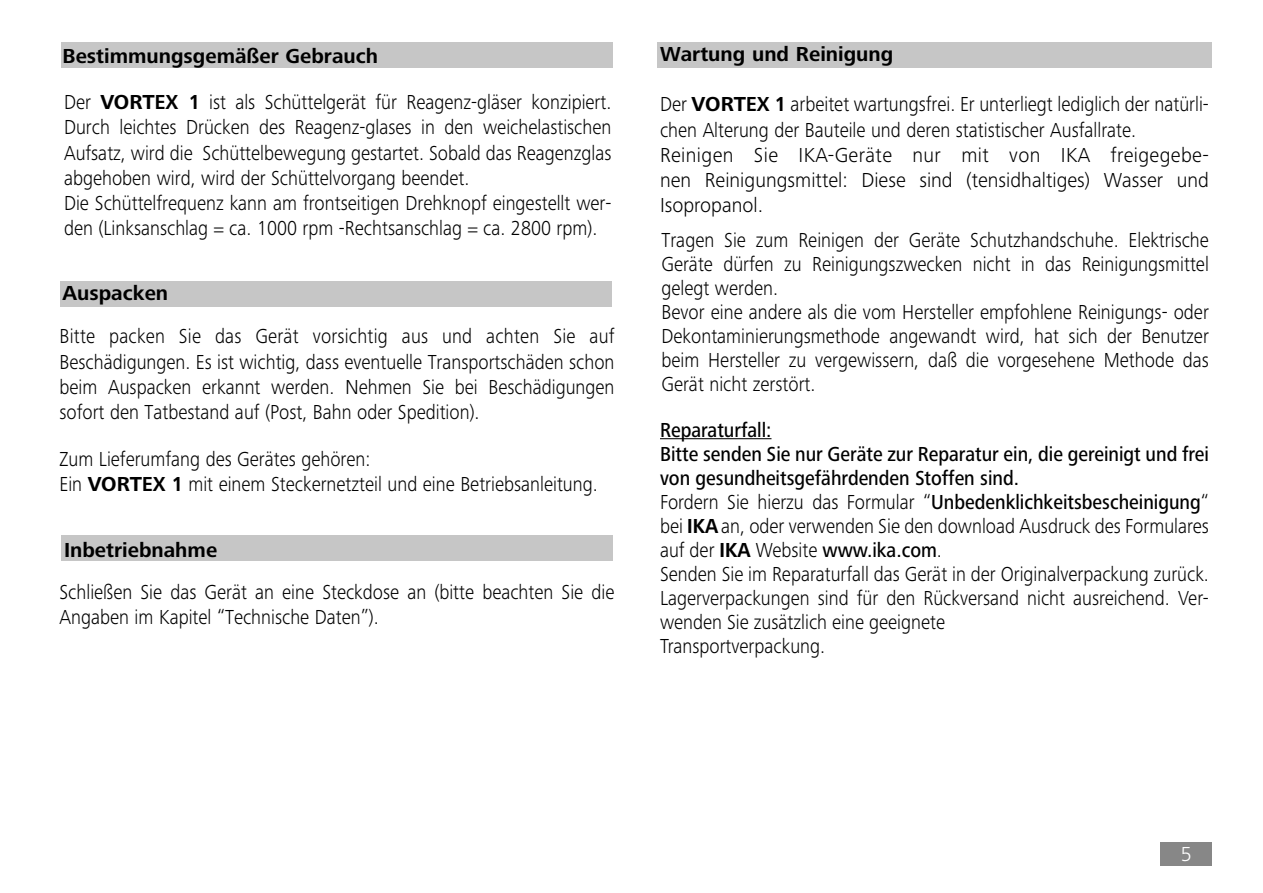
<style>
.page{position:relative;width:1263px;height:893px;background:#fff}
.page>*{position:absolute;margin:0;border:0;box-sizing:border-box;transform-origin:0 0}
.t1{font:300 21px/24px "Frutiger Next IKA";color:#000;scale:.9 1}
.t2{font:700 21px "Frutiger Next IKA";color:#000}
.t3{font:300 21px "Frutiger Next IKA";color:#fff}
.s1{font-weight:700}
.s2{font-weight:500}
</style>
<div class="page">
<div style="left:1161px;top:842px;width:51px;height:24px;background:#878787"></div>
<hr style="left:660px;top:438px;width:111px;height:1px;background:#000">
<div style="left:61px;top:43px;width:552px;height:25px;background:#c6c6c6"></div>
<div style="left:60px;top:281px;width:551px;height:26px;background:#c6c6c6"></div>
<div style="left:61px;top:536px;width:552px;height:25px;background:#c6c6c6"></div>
<div style="left:657px;top:43px;width:555px;height:25px;background:#c6c6c6"></div>
<p class="t2" style="left:63px;top:44px;width:317px">Bestimmungsgemäßer Gebrauch</p>
<p class="t2" style="left:660px;top:42px;width:235px">Wartung und Reinigung</p>
<p class="t1" style="left:64px;top:90px;width:610px;line-height:25.2px">Der <span class="s1">VORTEX 1</span> ist als Schüttelgerät für Reagenz-gläser konzipiert.<br>Durch leichtes Drücken des Reagenz-glases in den weichelastischen Aufsatz, wird die Schüttelbewegung gestartet. Sobald das Reagenzglas abgehoben wird, wird der Schüttelvorgang beendet.<br>Die Schüttelfrequenz kann am frontseitigen Drehknopf eingestellt wer&shy;den (Linksanschlag = ca. 1000 rpm -Rechtsanschlag = ca. 2800 rpm).</p>
<p class="t1" style="left:660px;top:92px;width:611px;line-height:25.2px">Der <span class="s1">VORTEX 1</span> arbeitet wartungsfrei. Er unterliegt lediglich der natürli&shy;chen Alterung der Bauteile und deren statistischer Ausfallrate.<br>Reinigen Sie IKA-Geräte nur mit von IKA freigegebe&shy;nen Reinigungsmittel: Diese sind (tensidhaltiges) Wasser und Isopropanol.</p>
<p class="t1" style="left:661px;top:228px;width:610px">Tragen Sie zum Reinigen der Geräte Schutzhandschuhe. Elektrische Geräte dürfen zu Reinigungszwecken nicht in das Reinigungsmittel gelegt werden.<br>Bevor eine andere als die vom Hersteller empfohlene Reinigungs- oder Dekontaminierungsmethode angewandt wird, hat sich der Benutzer beim Hersteller zu vergewissern, daß die vorgesehene Methode das Gerät nicht zerstört.</p>
<p class="t1" style="left:660px;top:418px;width:611px"><span class="s2">Reparaturfall:<br>Bitte senden Sie nur Geräte zur Reparatur ein, die gereinigt und frei von gesundheitsgefährdenden Stoffen sind.<br></span>Fordern Sie hierzu das Formular “<span class="s2">Unbedenklichkeitsbescheinigung</span>“ bei <span class="s1">IKA</span>an, oder verwenden Sie den download Ausdruck des Formulares auf der <span class="s1">IKA</span> Website <span class="s2">www.ika.com</span>.<br>Senden Sie im Reparaturfall das Gerät in der Originalverpackung zurück.<br>Lagerverpackungen sind für den Rückversand nicht ausreichend. Ver&shy;wenden Sie zusätzlich eine geeignete<br>Transportverpackung.</p>
<p class="t2" style="left:63px;top:281px;width:107px">Auspacken</p>
<p class="t1" style="left:60px;top:324px;width:618px;line-height:25.2px;text-align:justify">Bitte packen Sie das Gerät vorsichtig aus und achten Sie auf Beschädigungen. Es ist wichtig, dass eventuelle Transportschäden schon beim Auspacken erkannt werden. Nehmen Sie bei Beschädigungen sofort den Tatbestand auf (Post, Bahn oder Spedition).</p>
<p class="t1" style="left:60px;top:446px;width:599px;line-height:25.2px">Zum Lieferumfang des Gerätes gehören:<br>Ein <span class="s1">VORTEX 1</span> mit einem Steckernetzteil und eine Betriebsanleitung.</p>
<p class="t2" style="left:64px;top:538px;width:155px">Inbetriebnahme</p>
<p class="t1" style="left:60px;top:579px;width:618px;line-height:25.2px">Schließen Sie das Gerät an eine Steckdose an (bitte beachten Sie die<br>Angaben im Kapitel “Technische Daten”).</p>
<p class="t3" style="left:1181px;top:842px;width:13px">5</p>
</div>
